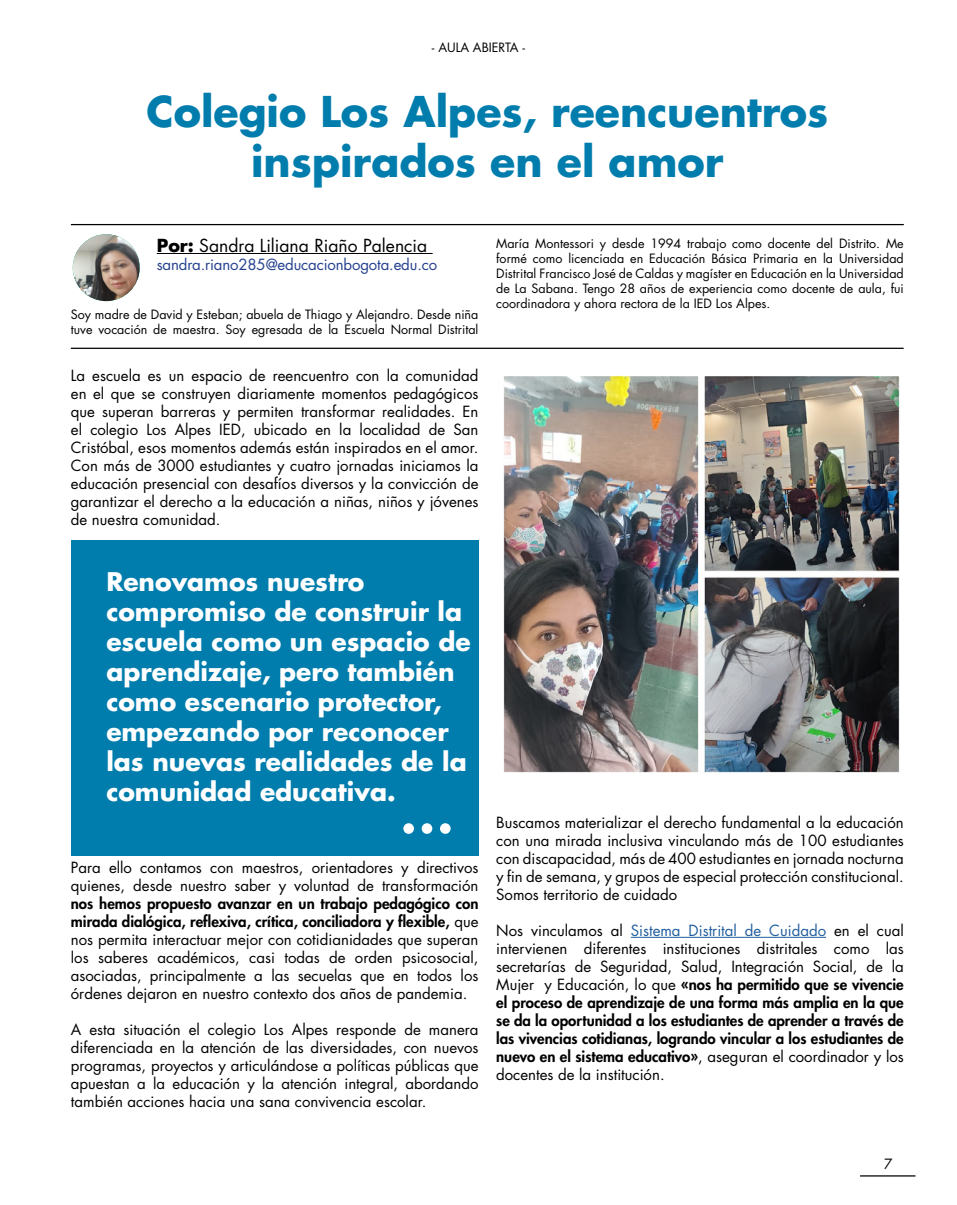
<style>
.page{position:relative;width:957px;height:1205px;background:#fff}
.page>*{position:absolute;margin:0;border:0;box-sizing:border-box;transform-origin:0 0}
.t1{font:700 41.25px/49.5px "Futura Std";color:#007dac;text-align:center}
.t2{font:700 25px/30px "Futura Std";color:#fff}
.t3{font:17.5px "Futura Std";color:#000}
.t4{font:15px/18px "Futura Std";color:#000;text-align:justify}
.t5{font:800 15px/18px "Futura Std";color:#000;text-align:justify}
.t6{font:15px "Futura Std";letter-spacing:-.01em;color:#25408f}
.t7{font:13.75px "Futura Std";color:#000}
.t8{font:12.5px/15px "Futura Std";color:#000}
.s1{font-weight:700}
.s2{font-weight:800}
.s3{font-weight:400}
.s4{font-weight:400;color:#215e9e}
</style>
<div class="page">
<div style="left:71px;top:540px;width:407px;height:316px;background:#007dac"></div>
<div style="left:403px;top:823px;width:11px;height:11px;background:#fff;border-radius:50%"></div>
<div style="left:422px;top:823px;width:10px;height:11px;background:#fff;border-radius:50%"></div>
<div style="left:440px;top:823px;width:10px;height:11px;background:#fff;border-radius:50%"></div>
<hr style="left:71px;top:348px;width:832px;height:1px;background:#000">
<hr style="left:71px;top:224px;width:833px;height:1px;background:#000">
<hr style="left:157px;top:253px;width:276px;height:1px;background:#000">
<img style="left:73px;top:234px;width:67px;height:67px;border-radius:33px">
<hr style="left:631px;top:937px;width:195px;height:1px;background:#215e9e">
<img style="left:503px;top:375px;width:397px;height:398px">
<hr style="left:860px;top:1175px;width:55px;height:1px;background:#000">
<p class="t8" style="left:432px;top:40px;width:95px">- AULA ABIERTA -</p>
<h1 class="t1" style="left:146px;top:87px;width:683px">Colegio Los Alpes, reencuentros inspirados en el amor</h1>
<p class="t3" style="left:157px;top:234px;width:272px"><span class="s1">Por:</span> Sandra Liliana Riaño Palencia</p>
<p class="t6" style="left:157px;top:255px;width:282px">sandra.riano285@educacionbogota.edu.co</p>
<p class="t8" style="left:71px;top:307px;width:409px">Soy madre de David y Esteban; abuela de Thiago y Alejandro. Desde niña tuve vocación de maestra. Soy egresada de la Escuela Normal Distrital</p>
<p class="t4" style="left:71px;top:367px;width:409px">La escuela es un espacio de reencuentro con la comunidad en el que se construyen diariamente momentos pedagógicos que superan barreras y permiten transformar realidades. En el colegio Los Alpes IED, ubicado en la localidad de San Cristóbal, esos momentos además están inspirados en el amor.<br>Con más de 3000 estudiantes y cuatro jornadas iniciamos la educación presencial con desafíos diversos y la convicción de garantizar el derecho a la educación a niñas, niños y jóvenes de nuestra comunidad.</p>
<p class="t8" style="left:496px;top:236px;width:409px;text-align:justify">María Montessori y desde 1994 trabajo como docente del Distrito. Me formé como licenciada en Educación Básica Primaria en la Universidad Distrital Francisco José de Caldas y magíster en Educación en la Universidad de La Sabana. Tengo 28 años de experiencia como docente de aula, fui coordinadora y ahora rectora de la IED Los Alpes.</p>
<h2 class="t2" style="left:106px;top:566px;width:366px">Renovamos nuestro compromiso de construir la escuela como un espacio de aprendizaje, pero también como escenario protector, empezando por reconocer las nuevas realidades de la comunidad educativa.</h2>
<p class="t4" style="left:71px;top:859px;width:409px">Para ello contamos con maestros, orientadores y directivos quienes, desde nuestro saber y voluntad de transformación</p>
<p class="t4" style="left:71px;top:895px;width:409px"><span class="s2">nos hemos propuesto avanzar en un trabajo pedagógico con mirada dialógica, reflexiva, crítica, conciliadora y flexible,</span> que nos permita interactuar mejor con cotidianidades que superan los saberes académicos, casi todas de orden psicosocial, asociadas, principalmente a las secuelas que en todos los órdenes dejaron en nuestro contexto dos años de pandemia.</p>
<p class="t4" style="left:71px;top:1021px;width:409px">A esta situación el colegio Los Alpes responde de manera diferenciada en la atención de las diversidades, con nuevos programas, proyectos y articulándose a políticas públicas que apuestan a la educación y la atención integral, abordando también acciones hacia una sana convivencia escolar.</p>
<p class="t4" style="left:496px;top:813px;width:409px">Buscamos materializar el derecho fundamental a la educación con una mirada inclusiva vinculando más de 100 estudiantes con discapacidad, más de 400 estudiantes en jornada nocturna y fin de semana, y grupos de especial protección constitucional.<br>Somos territorio de cuidado</p>
<p class="t5" style="left:496px;top:921px;width:409px"><span class="s3">Nos vinculamos al</span> <span class="s4">Sistema Distrital de Cuidado</span> <span class="s3">en el cual intervienen diferentes instituciones distritales como las secretarías de Seguridad, Salud, Integración Social, de la Mujer y Educación, lo que</span> «nos ha permitido que se vivencie el proceso de aprendizaje de una forma más amplia en la que se da la oportunidad a los estudiantes de aprender a través de las vivencias cotidianas, logrando vincular a los estudiantes de nuevo en el sistema educativo»<span class="s3">, aseguran el coordinador y los docentes de la institución.</span></p>
<p class="t7" style="left:884px;top:1155px;width:10px">7</p>
</div>
